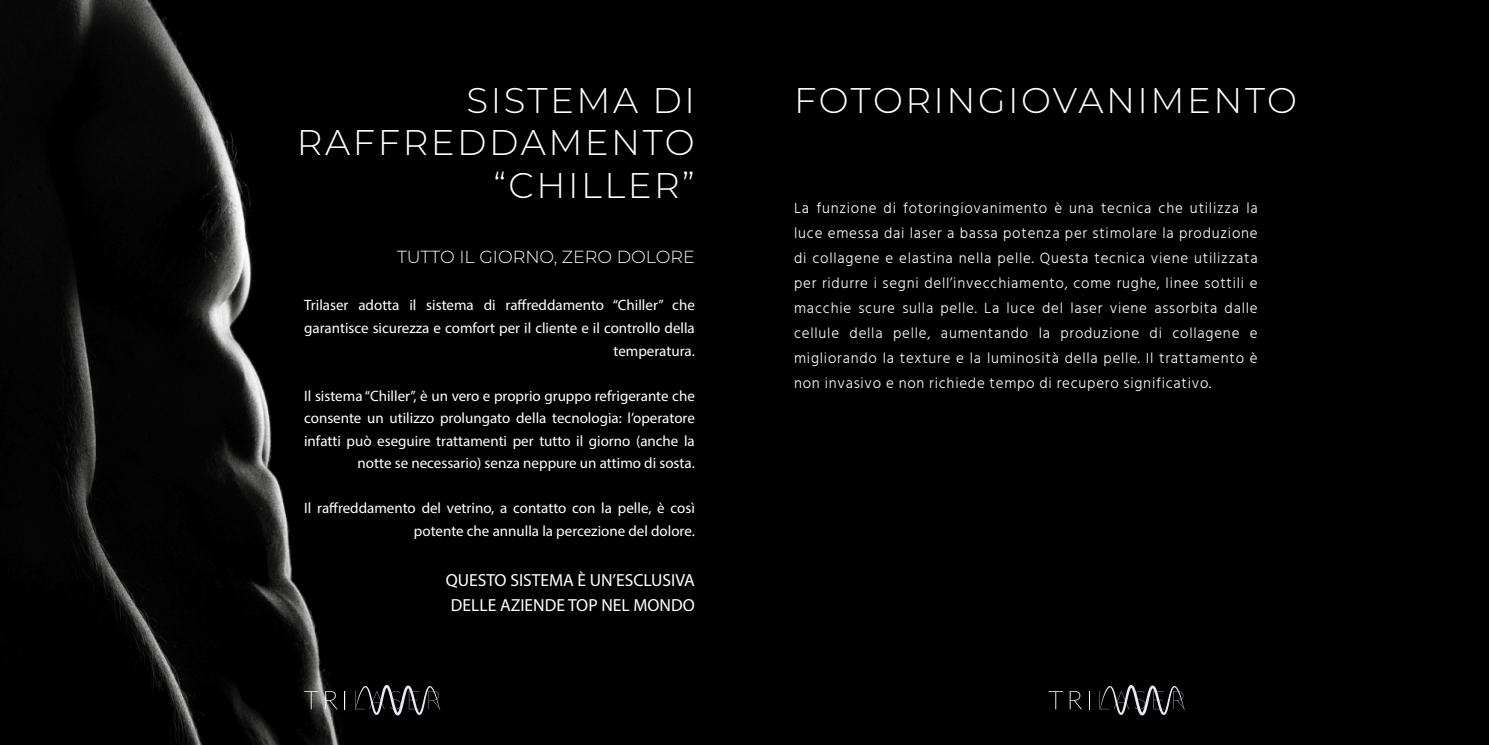
<style>
.page{position:relative;width:1489px;height:745px;background:#fff}
.page>*{position:absolute;margin:0;border:0;box-sizing:border-box;transform-origin:0 0}
.t1{font:300 35.62px/42.8px "Montserrat";letter-spacing:.07em;color:#fff;text-align:right}
.t2{font:17.5px/25px "Myriad Pro";color:#fff}
.t3{font:300 17.5px "Montserrat";color:#fff}
.t4{font:300 15px/25px "Hind Siliguri";letter-spacing:.05em;color:#fff;text-align:justify}
.t5{font:15px/22.5px "Myriad Pro";color:#fff;text-align:right}
</style>
<div class="page">
<div style="left:0;top:0;width:1488px;height:744px;background:#000"></div>
<img style="left:0;top:0;width:346px;height:744px">
<svg style="left:304px;top:690px;width:14px;height:18px"></svg>
<svg style="left:325px;top:690px;width:12px;height:18px"></svg>
<svg style="left:344px;top:690px;width:1px;height:18px"></svg>
<svg style="left:355px;top:685px;width:85px;height:30px"></svg>
<svg style="left:1048px;top:691px;width:14px;height:17px"></svg>
<svg style="left:1069px;top:691px;width:12px;height:17px"></svg>
<svg style="left:1099px;top:685px;width:85px;height:30px"></svg>
<h1 class="t1" style="left:297px;top:77px;width:399px">SISTEMA DI<br>RAFFREDDAMENTO “CHILLER”</h1>
<p class="t3" style="left:397px;top:245px;width:299px">TUTTO IL GIORNO, ZERO DOLORE</p>
<p class="t5" style="left:304px;top:294px;width:392px">Trilaser adotta il sistema di raffreddamento “Chiller” che garantisce sicurezza e comfort per il cliente e il controllo della temperatura.</p>
<p class="t5" style="left:304px;top:384px;width:392px">Il sistema “Chiller”, è un vero e proprio gruppo refrigerante che consente un utilizzo prolungato della tecnologia: l’operatore infatti può eseguire trattamenti per tutto il giorno (anche la notte se necessario) senza neppure un attimo di sosta.</p>
<p class="t5" style="left:304px;top:496px;width:392px">Il raffreddamento del vetrino, a contatto con la pelle, è così potente che annulla la percezione del dolore.</p>
<p class="t2" style="left:446px;top:566px;width:250px">QUESTO SISTEMA È UN’ESCLUSIVA<br>DELLE AZIENDE TOP NEL MONDO</p>
<h1 class="t1" style="left:794px;top:77px;width:504px">FOTORINGIOVANIMENTO</h1>
<p class="t4" style="left:794px;top:195px;width:465px">La funzione di fotoringiovanimento è una tecnica che utilizza la luce emessa dai laser a bassa potenza per stimolare la produzione di collagene e elastina nella pelle. Questa tecnica viene utilizzata per ridurre i segni dell’invecchiamento, come rughe, linee sottili e macchie scure sulla pelle. La luce del laser viene assorbita dalle cellule della pelle, aumentando la produzione di collagene e migliorando la texture e la luminosità della pelle. Il trattamento è non invasivo e non richiede tempo di recupero significativo.</p>
</div>
